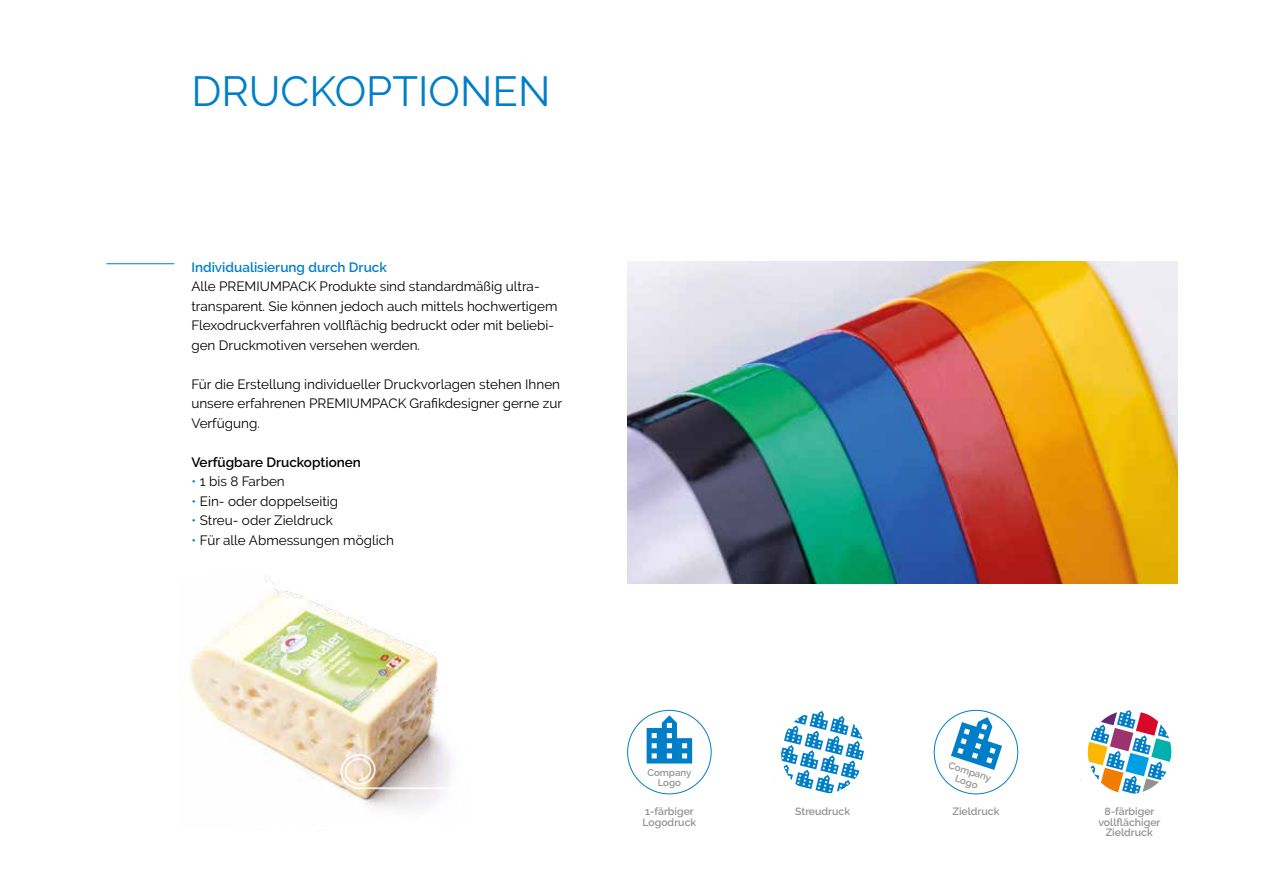
<style>
.page{position:relative;width:1263px;height:893px;background:#fff}
.page>*{position:absolute;margin:0;border:0;box-sizing:border-box;transform-origin:0 0}
.t1{font:42px "Raleway";color:#007fc8}
.t2{font:13.5px/19.5px "Raleway";color:#000}
.t3{font:600 13.5px "Raleway";color:#007fc8}
.t4{font:600 13.5px "Raleway";color:#000}
.t5{font:600 10.5px/10.5px "Raleway";color:#929292}
.t6{font:600 9.75px/10.5px "Raleway";color:#929292;text-align:center}
.s1{color:#007fc8}
</style>
<div class="page">
<img style="left:627px;top:261px;width:551px;height:323px">
<svg style="left:951px;top:717px;width:51px;height:53px"></svg>
<svg style="left:774px;top:711px;width:90px;height:83px"></svg>
<svg style="left:647px;top:715px;width:45px;height:48px"></svg>
<img style="left:190px;top:575px;width:259px;height:234px">
<hr style="left:106px;top:263px;width:68px;height:1px;background:#007fc8">
<svg style="left:1087px;top:710px;width:85px;height:84px"></svg>
<svg style="left:340px;top:754px;width:111px;height:35px;background:#d7c8bd"></svg>
<h1 class="t1" style="left:191px;top:67px;width:361px">DRUCKOPTIONEN</h1>
<p class="t3" style="left:191px;top:259px;width:197px">Individualisierung durch Druck</p>
<p class="t2" style="left:191px;top:276px;width:368px">Alle PREMIUMPACK Produkte sind standardmäßig ultra&shy;transparent. Sie können jedoch auch mittels hochwertigem Flexodruckverfahren vollflächig bedruckt oder mit beliebi&shy;gen Druckmotiven versehen werden.</p>
<p class="t2" style="left:191px;top:374px;width:372px">Für die Erstellung individueller Druckvorlagen stehen Ihnen unsere erfahrenen PREMIUMPACK Grafikdesigner gerne zur<br>Verfügung.</p>
<p class="t4" style="left:191px;top:454px;width:171px">Verfügbare Druckoptionen</p>
<p class="t2" style="left:191px;top:471px;width:95px"><span class="s1">•</span> 1 bis 8 Farben</p>
<p class="t2" style="left:191px;top:491px;width:148px"><span class="s1">•</span> Ein- oder doppelseitig</p>
<p class="t2" style="left:191px;top:510px;width:143px"><span class="s1">•</span> Streu- oder Zieldruck</p>
<p class="t2" style="left:191px;top:530px;width:204px"><span class="s1">•</span> Für alle Abmessungen möglich</p>
<p class="t6" style="left:950px;top:760px;width:46px;rotate:18deg">Company<br>Logo</p>
<p class="t6" style="left:647px;top:767px;width:46px">Company<br>Logo</p>
<p class="t5" style="left:642px;top:806px;width:55px">1-färbiger<br>Logodruck</p>
<p class="t5" style="left:1098px;top:806px;width:64px;text-align:center">8-färbiger vollflächiger<br>Zieldruck</p>
<p class="t5" style="left:795px;top:806px;width:57px">Streudruck</p>
<p class="t5" style="left:952px;top:806px;width:49px">Zieldruck</p>
</div>
